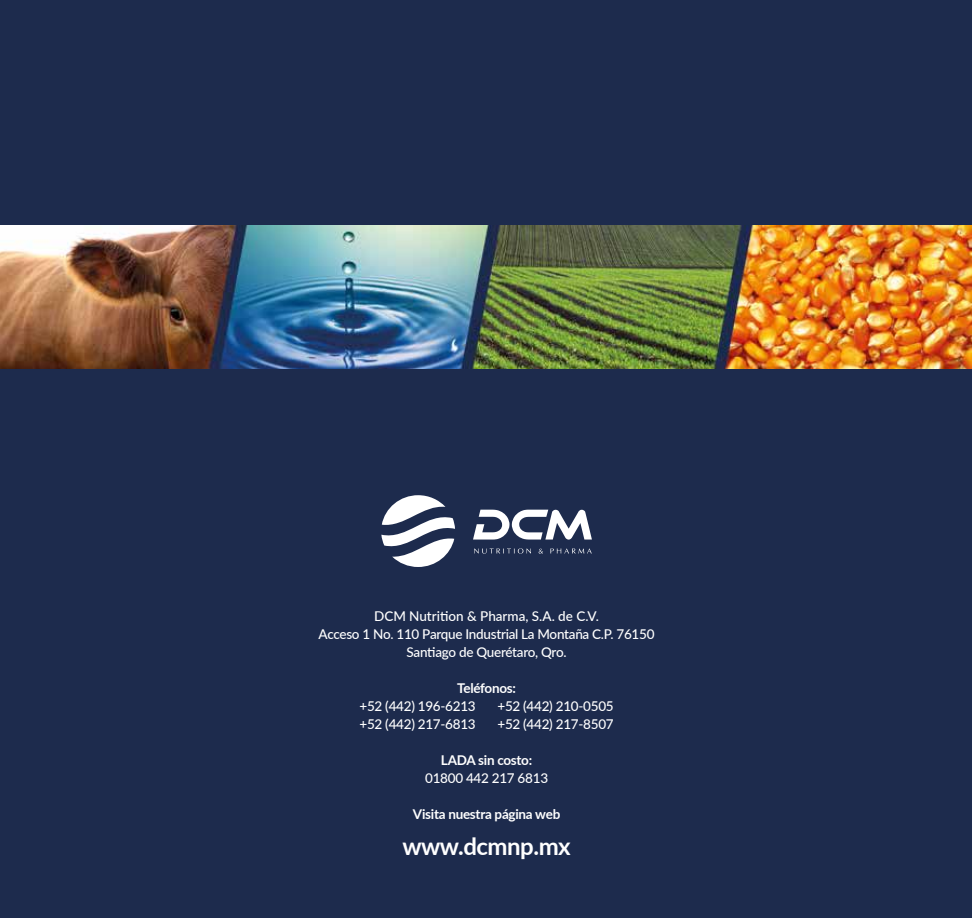
<style>
.page{position:relative;width:972px;height:918px;background:#1d2b4d}
.page>*{position:absolute;margin:0;border:0;box-sizing:border-box;transform-origin:0 0}
.t1{font:700 24px "Lato";letter-spacing:-.02em;color:#fff}
.t2{font:500 13.5px/18px "Lato";letter-spacing:-.02em;color:#fff;text-align:center}
.t3{font:700 13.5px "Lato";letter-spacing:-.02em;color:#fff}
</style>
<div class="page">
<svg style="left:381px;top:495px;width:74px;height:72px"></svg>
<svg style="left:474px;top:548px;width:57px;height:6px"></svg>
<svg style="left:539px;top:549px;width:4px;height:5px"></svg>
<svg style="left:550px;top:548px;width:42px;height:5px"></svg>
<svg style="left:473px;top:510px;width:119px;height:30px"></svg>
<img style="left:0;top:225px;width:972px;height:144px">
<p class="t2" style="left:319px;top:607px;width:337px">DCM Nutrition &amp; Pharma, S.A. de C.V.<br>Acceso 1 No. 110 Parque Industrial La Montaña C.P. 76150<br>Santiago de Querétaro, Qro.</p>
<p class="t3" style="left:457px;top:678px;width:60px">Teléfonos:</p>
<p class="t2" style="left:359px;top:697px;width:118px">+52 (442) 196-6213</p>
<p class="t2" style="left:497px;top:697px;width:118px">+52 (442) 210-0505</p>
<p class="t2" style="left:359px;top:715px;width:118px">+52 (442) 217-6813</p>
<p class="t2" style="left:497px;top:715px;width:118px">+52 (442) 217-8507</p>
<p class="t3" style="left:441px;top:750px;width:93px">LADA sin costo:</p>
<p class="t2" style="left:425px;top:769px;width:125px">01800 442 217 6813</p>
<p class="t3" style="left:413px;top:804px;width:149px">Visita nuestra página web</p>
<h1 class="t1" style="left:402px;top:829px;width:170px">www.dcmnp.mx</h1>
</div>
